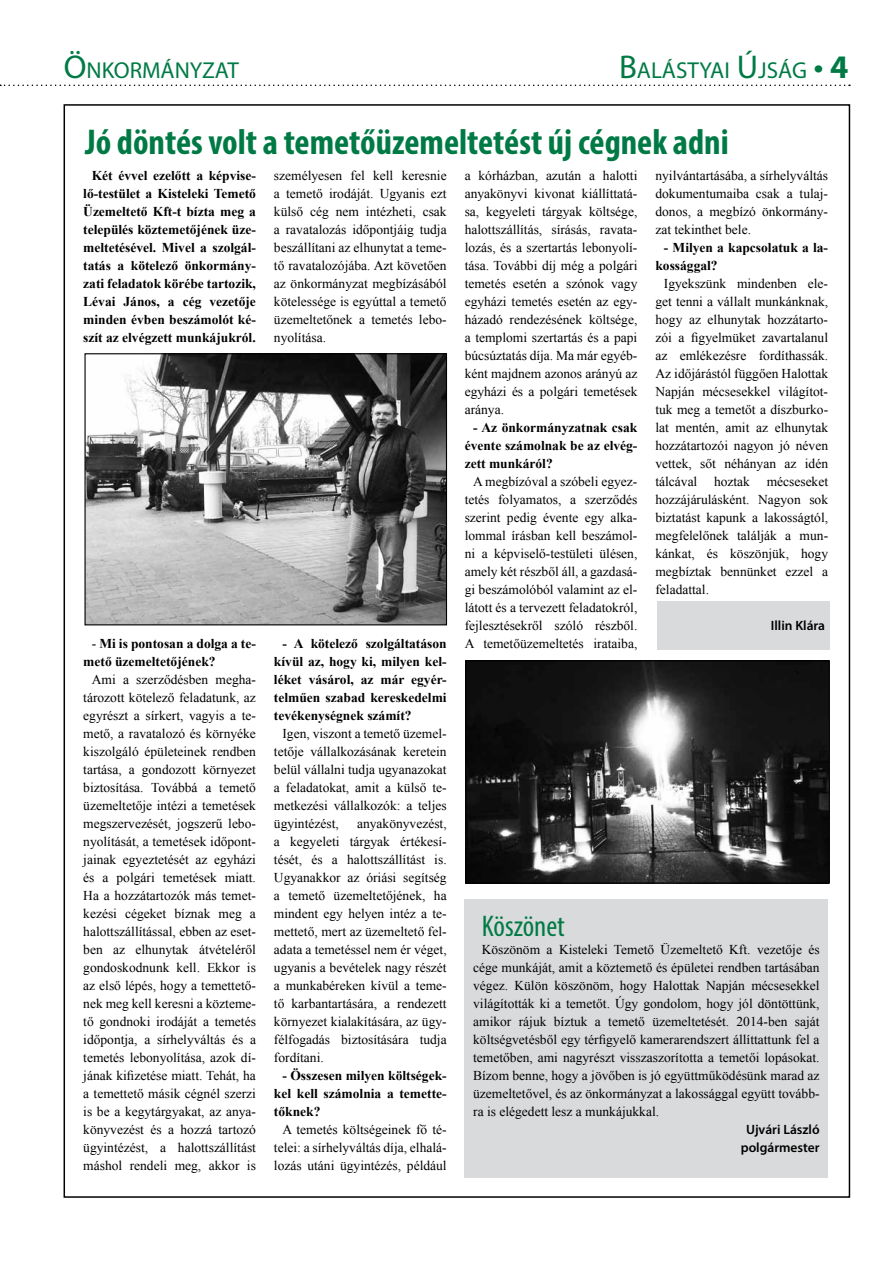
<style>
.page{position:relative;width:893px;height:1263px;background:#fff}
.page>*{position:absolute;margin:0;border:0;box-sizing:border-box;transform-origin:0 0}
.t1{font:700 condensed 36px "Myriad Pro";color:#007a45}
.t2{font:condensed 30px "Myriad Pro";color:#007a45}
.t3{font:23.1px "Myriad Pro";color:#007a45}
.t4{font:13.5px/18px "Times New Roman";color:#000;text-align:justify}
.t5{font:700 13.5px/18px "Times New Roman";color:#000;text-align:justify}
.t6{font:600 13.5px/18px "Myriad Pro";color:#000;text-align:center}
.s1{font-size:33px}
.s2{font-family:"Times New Roman";font-weight:700;font-size:27px}
.s3{font-weight:700;font-size:33px}
.s4{font-weight:400}
</style>
<div class="page">
<svg style="left:0;top:85px;width:850px;height:1px"></svg>
<div style="left:657px;top:601px;width:172px;height:49px;background:#d8dadb"></div>
<img style="left:86px;top:355px;width:359px;height:268px">
<div style="left:84px;top:353px;width:363px;height:272px;border:1px solid #000"></div>
<div style="left:465px;top:899px;width:363px;height:279px;background:#d9dadb"></div>
<img style="left:467px;top:662px;width:361px;height:220px">
<div style="left:465px;top:660px;width:365px;height:224px;border:1px solid #000"></div>
<h3 class="t3" style="left:64px;top:56px;width:177px"><span class="s1">Ö</span>NKORMÁNYZAT</h3>
<h3 class="t3" style="left:619px;top:56px;width:231px"><span class="s1">B</span>ALÁSTYAI <span class="s1">Ú</span>JSÁG <span class="s2">•</span> <span class="s3">4</span></h3>
<h1 class="t1" style="left:85px;top:120px;width:645px">Jó döntés volt a temetőüzemeltetést új cégnek adni</h1>
<p class="t5" style="left:83px;top:166px;width:174px;text-indent:9px">Két évvel ezelőtt a képvise&shy;lő-testület a Kisteleki Temető Üzemeltető Kft-t bízta meg a település köztemetőjének üze&shy;meltetésével. Mivel a szolgál&shy;tatás a kötelező önkormány&shy;zati feladatok körébe tartozik, Lévai János, a cég vezetője minden évben beszámolót ké&shy;szít az elvégzett munkájukról.</p>
<p class="t4" style="left:274px;top:166px;width:174px">személyesen fel kell keresnie a temető irodáját. Ugyanis ezt külső cég nem intézheti, csak a ravatalozás időpontjáig tudja beszállítani az elhunytat a teme&shy;tő ravatalozójába. Azt követően az önkormányzat megbízásából kötelessége is egyúttal a temető üzemeltetőnek a temetés lebo&shy;nyolítása.</p>
<p class="t5" style="left:83px;top:634px;width:174px;text-indent:8px"><span class="s4">-</span> Mi is pontosan a dolga a te&shy;mető üzemeltetőjének?</p>
<p class="t4" style="left:83px;top:670px;width:174px;text-indent:9px">Ami a szerződésben megha&shy;tározott kötelező feladatunk, az egyrészt a sírkert, vagyis a te&shy;mető, a ravatalozó és környéke kiszolgáló épületeinek rendben tartása, a gondozott környezet biztosítása. Továbbá a temető üzemeltetője intézi a temetések megszervezését, jogszerű lebo&shy;nyolítását, a temetések időpont&shy;jainak egyeztetését az egyházi és a polgári temetések miatt.<br>Ha a hozzátartozók más temet&shy;kezési cégeket bíznak meg a halottszállítással, ebben az eset&shy;ben az elhunytak átvételéről gondoskodnunk kell. Ekkor is az első lépés, hogy a temettető&shy;nek meg kell keresni a közteme&shy;tő gondnoki irodáját a temetés időpontja, a sírhelyváltás és a temetés lebonyolítása, azok dí&shy;jának kifizetése miatt. Tehát, ha a temettető másik cégnél szerzi is be a kegytárgyakat, az anya&shy;könyvezést és a hozzá tartozó ügyintézést, a halottszállítást máshol rendeli meg, akkor is</p>
<p class="t5" style="left:274px;top:634px;width:174px;text-indent:9px">- A kötelező szolgáltatáson kívül az, hogy ki, milyen kel&shy;léket vásárol, az már egyér&shy;telműen szabad kereskedelmi tevékenységnek számít?</p>
<p class="t4" style="left:274px;top:724px;width:174px;text-indent:9px">Igen, viszont a temető üzemel&shy;tetője vállalkozásának keretein belül vállalni tudja ugyanazokat a feladatokat, amit a külső te&shy;metkezési vállalkozók: a teljes ügyintézést,</p>
<p class="t4" style="left:274px;top:814px;width:174px;text-indent:83px">anyakönyvezést, a kegyeleti tárgyak értékesí&shy;tését, és a halottszállítást is.<br>Ugyanakkor az óriási segítség a temető üzemeltetőjének, ha mindent egy helyen intéz a te&shy;mettető, mert az üzemeltető fel&shy;adata a temetéssel nem ér véget, ugyanis a bevételek nagy részét a munkabéreken kívül a teme&shy;tő karbantartására, a rendezett környezet kialakítására, az ügy&shy;félfogadás biztosítására tudja fordítani.</p>
<p class="t5" style="left:274px;top:1066px;width:174px;text-indent:9px">- Összesen milyen költségek&shy;kel kell számolnia a temette&shy;tőknek?</p>
<p class="t4" style="left:274px;top:1120px;width:174px;text-indent:9px">A temetés költségeinek fő té&shy;telei: a sírhelyváltás díja, elhalá&shy;lozás utáni ügyintézés, például</p>
<p class="t4" style="left:465px;top:166px;width:174px">a kórházban, azután a halotti anyakönyvi kivonat kiállíttatá&shy;sa, kegyeleti tárgyak költsége, halottszállítás, sírásás, ravata&shy;lozás, és a szertartás lebonyolí&shy;tása. További díj még a polgári temetés esetén a szónok vagy egyházi temetés esetén az egy&shy;házadó rendezésének költsége, a templomi szertartás és a papi búcsúztatás díja. Ma már egyéb&shy;ként majdnem azonos arányú az egyházi és a polgári temetések aránya.</p>
<p class="t5" style="left:465px;top:418px;width:174px;text-indent:9px">- Az önkormányzatnak csak évente számolnak be az elvég&shy;zett munkáról?</p>
<p class="t4" style="left:465px;top:472px;width:174px;text-indent:9px">A megbízóval a szóbeli egyez&shy;tetés folyamatos, a szerződés szerint pedig évente egy alka&shy;lommal írásban kell beszámol&shy;ni a képviselő-testületi ülésen, amely két részből áll, a gazdasá&shy;gi beszámolóból valamint az el&shy;látott és a tervezett feladatokról, fejlesztésekről szóló részből.<br>A temetőüzemeltetés irataiba,</p>
<p class="t4" style="left:655px;top:166px;width:174px">nyilvántartásába, a sírhelyváltás dokumentumaiba csak a tulaj&shy;donos, a megbízó önkormány&shy;zat tekinthet bele.</p>
<p class="t5" style="left:655px;top:238px;width:174px;text-indent:9px">- Milyen a kapcsolatuk a la&shy;kossággal?</p>
<p class="t4" style="left:655px;top:274px;width:174px;text-indent:9px">Igyekszünk mindenben ele&shy;get tenni a vállalt munkánknak, hogy az elhunytak hozzátarto&shy;zói a figyelmüket zavartalanul az emlékezésre fordíthassák.<br>Az időjárástól függően Halottak Napján mécsesekkel világítot&shy;tuk meg a temetőt a díszburko&shy;lat mentén, amit az elhunytak hozzátartozói nagyon jó néven vettek, sőt néhányan az idén tálcával hoztak mécseseket hozzájárulásként. Nagyon sok biztatást kapunk a lakosságtól, megfelelőnek találják a mun&shy;kánkat, és köszönjük, hogy megbíztak bennünket ezzel a feladattal.</p>
<p class="t6" style="left:771px;top:616px;width:56px">Illin Klára</p>
<h2 class="t2" style="left:482px;top:908px;width:85px">Köszönet</h2>
<p class="t4" style="left:473px;top:940px;width:348px;text-indent:9px">Köszönöm a Kisteleki Temető Üzemeltető Kft. vezetője és cége munkáját, amit a köztemető és épületei rendben tartásában végez. Külön köszönöm, hogy Halottak Napján mécsesekkel világították ki a temetőt. Úgy gondolom, hogy jól döntöttünk, amikor rájuk bíztuk a temető üzemeltetését. 2014-ben saját költségvetésből egy térfigyelő kamerarendszert állíttattunk fel a temetőben, ami nagyrészt visszaszorította a temetői lopásokat.<br>Bízom benne, hogy a jövőben is jó együttműködésünk marad az üzemeltetővel, és az önkormányzat a lakossággal együtt tovább&shy;ra is elégedett lesz a munkájukkal.</p>
<p class="t6" style="left:741px;top:1120px;width:80px">Ujvári László polgármester</p>
</div>
